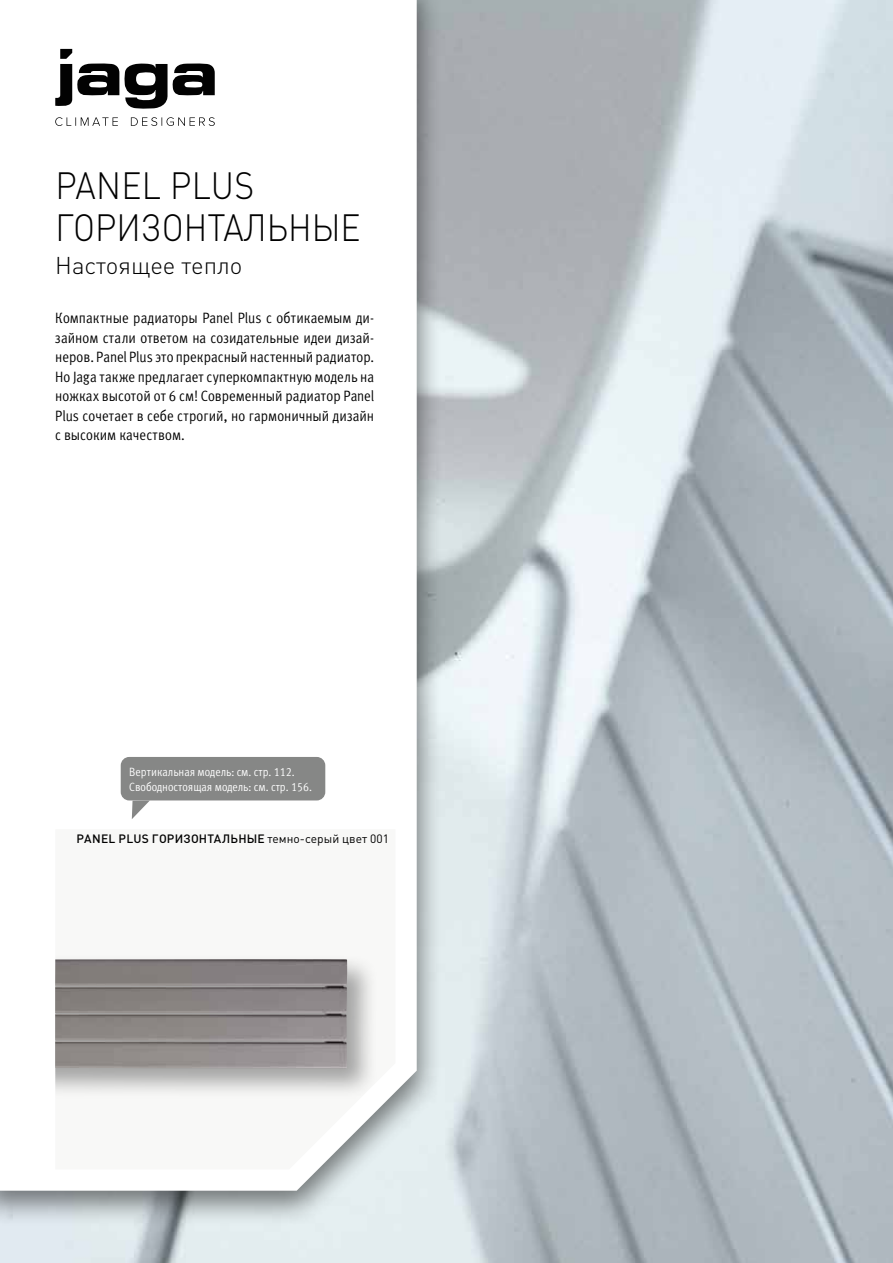
<style>
.page{position:relative;width:893px;height:1263px;background:#fff}
.page>*{position:absolute;margin:0;border:0;box-sizing:border-box;transform-origin:0 0}
.t1{font:300 37.5px/42px "DIN Pro";color:#000;scale:.9 1}
.t2{font:300 24px "DIN Pro";color:#000}
.t3{font:15px/19.5px "Meta Pro Cond Norm";letter-spacing:.005em;color:#000;text-align:justify}
.t4{font:12px/15px "Meta Pro Cond Norm";color:#fff}
.t5{font:500 12px "DIN Pro";letter-spacing:.02em;color:#000}
.s1{font-weight:400}
</style>
<div class="page">
<img style="left:0;top:0;width:893px;height:1263px">
<div style="left:0;top:0;width:443px;height:1227px;background:#000;opacity:.5"></div>
<svg style="left:0;top:0;width:417px;height:1191px"></svg>
<svg style="left:55px;top:829px;width:340px;height:340px"></svg>
<svg style="left:55px;top:953px;width:323px;height:147px"></svg>
<img style="left:55px;top:959px;width:292px;height:109px">
<svg style="left:55px;top:49px;width:160px;height:77px"></svg>
<div style="left:121px;top:757px;width:204px;height:43px;background:#868786;border-radius:9px"></div>
<svg style="left:132px;top:800px;width:18px;height:19px"></svg>
<h1 class="t1" style="left:55px;top:163px;width:341px">PANEL PLUS<br>ГОРИЗОНТАЛЬНЫЕ</h1>
<h2 class="t2" style="left:55px;top:249px;width:189px">Настоящее тепло</h2>
<p class="t3" style="left:55px;top:307px;width:320px">Компактные радиаторы Panel Plus с обтикаемым ди&shy;зайном стали ответом на созидательные идеи дизай&shy;неров. Panel Plus это прекрасный настенный радиатор.<br>Но Jaga также предлагает суперкомпактную модель на ножках высотой от 6 см! Современный радиатор Panel Plus сочетает в себе строгий, но гармоничный дизайн с высоким качеством.</p>
<p class="t4" style="left:129px;top:763px;width:184px">Вертикальная модель : см. стр. 112.<br>Свободностоящая модель : см. стр. 156.</p>
<p class="t5" style="left:77px;top:830px;width:314px">PANEL PLUS ГОРИЗОНТАЛЬНЫЕ <span class="s1">темно-серый цвет 001</span></p>
</div>
